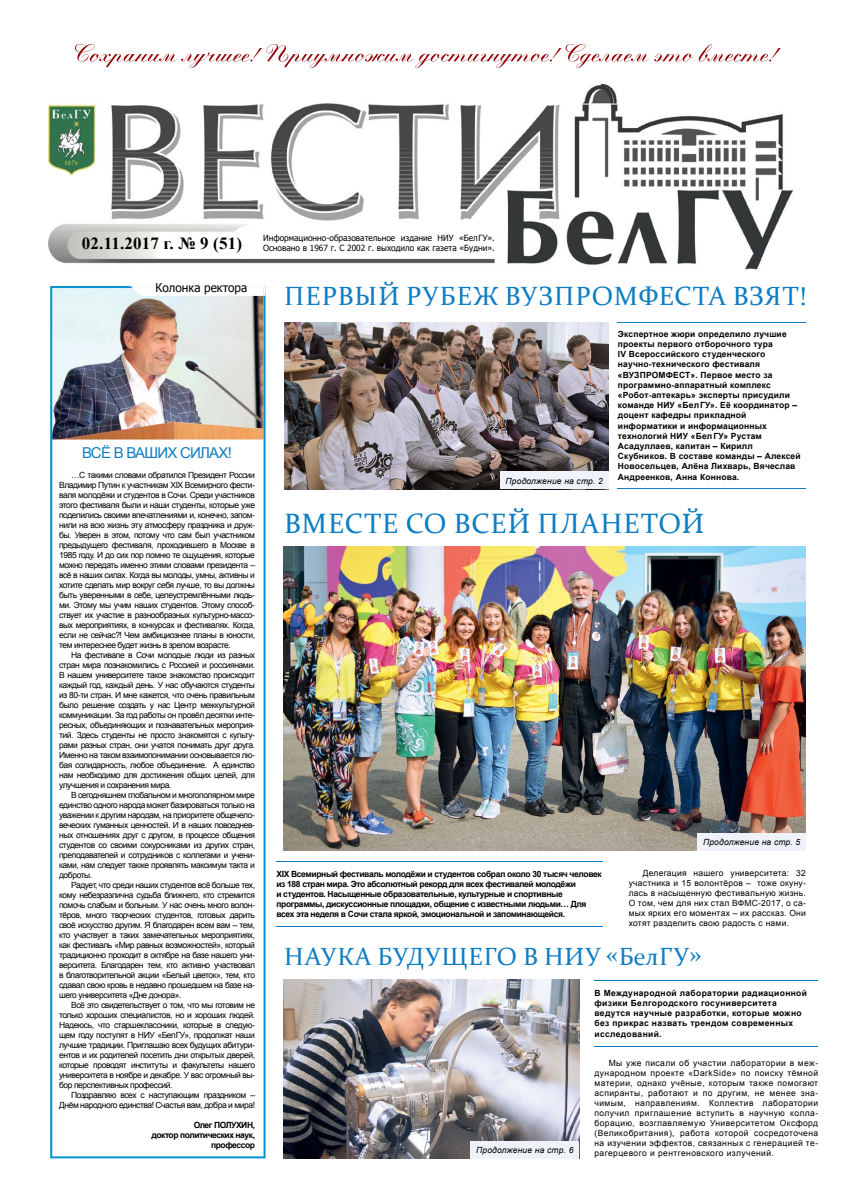
<style>
.page{position:relative;width:842px;height:1191px;background:#fff}
.page>*{position:absolute;margin:0;border:0;box-sizing:border-box;transform-origin:0 0}
.t1{font:28px "Constantia";letter-spacing:.035em;color:#0f7dc2}
.t2{font:26.4px "Constantia";letter-spacing:.04em;color:#0f7dc2}
.t3{font:24.9px "Constantia";letter-spacing:.035em;color:#0f7dc2}
.t4{font:700 17px "Times New Roman";letter-spacing:.01em;color:#000}
.t5{font:15px "Arial";letter-spacing:-.05em;color:#0f7dc2}
.t6{font:12px "Tahoma";color:#000}
.t7{font:8.5px/10px "Arial";letter-spacing:-.05em;color:#000;text-align:justify}
.t8{font:700 8.5px/10.2px "Arial";letter-spacing:.02em;color:#000}
.t9{font:700 8.5px/10.2px "Arial";letter-spacing:-.04em;color:#000}
.t10{font:700 8.5px/10.2px "Arial";letter-spacing:.04em;color:#000}
.t11{font:8.5px/10.8px "Tahoma";color:#000}
.t12{font:italic 8.5px "Arial";letter-spacing:.02em;color:#000}
.t13{font:700 8.5px/10px "Arial";letter-spacing:-.05em;color:#000;text-align:right}
.s1{font-size:9px}
</style>
<div class="page">
<svg style="left:50px;top:286px;width:216px;height:872px"></svg>
<svg style="left:75px;top:44px;width:706px;height:24px"></svg>
<img style="left:49px;top:85px;width:744px;height:185px">
<svg style="left:123px;top:286px;width:143px;height:10px"></svg>
<hr style="left:594px;top:980px;width:224px;height:1px;background:#0f7dc2">
<hr style="left:594px;top:1045px;width:224px;height:1px;background:#0f7dc2">
<hr style="left:276px;top:860px;width:326px;height:1px;background:#0f7dc2">
<hr style="left:276px;top:925px;width:326px;height:1px;background:#0f7dc2">
<hr style="left:618px;top:322px;width:188px;height:1px;background:#0f7dc2">
<hr style="left:618px;top:488px;width:188px;height:1px;background:#0f7dc2">
<img style="left:283px;top:980px;width:296px;height:178px">
<img style="left:283px;top:546px;width:523px;height:304px">
<img style="left:284px;top:323px;width:325px;height:166px">
<div style="left:470px;top:1140px;width:109px;height:18px;background:#f0f2fa"></div>
<div style="left:697px;top:833px;width:109px;height:17px;background:#f0f2fa"></div>
<div style="left:500px;top:471px;width:109px;height:18px;background:#f0f2fa"></div>
<h3 class="t4" style="left:82px;top:232px;width:162px">02.11.2017 г. № 9 (51)</h3>
<p class="t11" style="left:263px;top:232px;width:233px">Информационно-образовательное издание НИУ «Бел ГУ».<br>Основано в 1967 г. С 2002 г. выходило как газета «Будни»<span class="s1">.</span></p>
<h3 class="t6" style="left:155px;top:279px;width:93px">Колонка ректора</h3>
<h2 class="t2" style="left:284px;top:278px;width:523px">ПЕРВЫЙ РУБЕЖ ВУЗПРОМФЕСТА ВЗЯТ!</h2>
<h3 class="t5" style="left:82px;top:443px;width:151px">ВСЁ В ВАШИХ СИЛАХ!</h3>
<p class="t7" style="left:59px;top:470px;width:197px;text-indent:12px">…С такими словами обратился Президент России Владимир Путин к участникам XIX Всемирного фести&shy;валя молодёжи и студентов в Сочи. Среди участников этого фестиваля были и наши студенты, которые уже поделились своими впечатлениями и, конечно, запом&shy;нили на всю жизнь эту атмосферу праздника и друж&shy;бы. Уверен в этом, потому что сам был участником предыдущего фестиваля, проходившего в Москве в 1985 году. И до сих пор помню те ощущения, которые можно передать именно этими словами президента – всё в наших силах. Когда вы молоды, умны, активны и хотите сделать мир вокруг себя лучше, то вы должны быть уверенными в себе, целеустремлёнными людь&shy;ми. Этому мы учим наших студентов. Этому способ&shy;ствует их участие в разнообразных культурно-массо&shy;вых мероприятиях, в конкурсах и фестивалях. Когда, если не сейчас?! Чем амбициознее планы в юности, тем интереснее будет жизнь в зрелом возрасте.</p>
<p class="t7" style="left:59px;top:650px;width:197px;text-indent:12px">На фестивале в Сочи молодые люди из разных стран мира познакомились с Россией и россиянами.<br>В нашем университете такое знакомство происходит каждый год, каждый день. У нас обучаются студенты из 80-ти стран. И мне кажется, что очень правильным было решение создать у нас Центр межкультурной коммуникации. За год работы он провёл десятки инте&shy;ресных, объединяющих и познавательных мероприя&shy;тий. Здесь студенты не просто знакомятся с культу&shy;рами разных стран, они учатся понимать друг друга.<br>Именно на таком взаимопонимании основывается лю&shy;бая солидарность, любое объединение. А единство нам необходимо для достижения общих целей, для улучшения и сохранения мира.</p>
<p class="t7" style="left:59px;top:790px;width:197px;text-indent:12px">В сегодняшнем глобальном и многополярном мире единство одного народа может базироваться только на уважении к другим народам, на приоритете общечело&shy;веческих гуманных ценностей. И в наших повседнев&shy;ных отношениях друг с другом, в процессе общения студентов со своими сокурсниками из других стран, преподавателей и сотрудников с коллегами и учени&shy;ками, нам следует также проявлять максимум такта и доброты.</p>
<p class="t7" style="left:59px;top:880px;width:197px;text-indent:12px">Радует, что среди наших студентов всё больше тех, кому небезразлична судьба ближнего, кто стремится помочь слабым и больным. У нас очень много волон&shy;тёров, много творческих студентов, готовых дарить своё искусство другим. Я благодарен всем вам – тем, кто участвует в таких замечательных мероприятиях, как фестиваль «Мир равных возможностей», который традиционно проходит в октябре на базе нашего уни&shy;верситета. Благодарен тем, кто активно участвовал в благотворительной акции «Белый цветок», тем, кто сдавал свою кровь в недавно прошедшем на базе на&shy;шего университета «Дне донора».</p>
<p class="t7" style="left:59px;top:1000px;width:197px;text-indent:12px">Всё это свидетельствует о том, что мы готовим не только хороших специалистов, но и хороших людей.<br>Надеюсь, что старшеклассники, которые в следую&shy;щем году поступят в НИУ «Бел ГУ», продолжат наши лучшие традиции. Приглашаю всех будущих абитури&shy;ентов и их родителей посетить дни открытых дверей, которые проводят институты и факультеты нашего университета в ноябре и декабре. У вас огромный вы&shy;бор перспективных профессий.</p>
<p class="t7" style="left:59px;top:1090px;width:197px;text-align:right">Поздравляю всех с наступающим праздником –<br>Днём народного единства! Счастья вам, добра и мира!</p>
<p class="t13" style="left:151px;top:1120px;width:105px">Олег ПОЛУХИН,<br>доктор политических наук, профессор</p>
<p class="t12" style="left:506px;top:475px;width:99px">Продолжение на стр. 2</p>
<p class="t8" style="left:618px;top:329px;width:184px">Экспертное жюри определило лучшие проекты первого отборочного тура<br>IV Всероссийского студенческого научно-технического фестиваля «ВУЗПРОМФЕСТ». Первое место за программно-аппаратный комплекс «Робот-аптекарь» эксперты присудили команде НИУ «Бел ГУ». Её координатор – доцент кафедры прикладной информатики и информационных технологий НИУ «Бел ГУ» Рустам Асадуллаев, капитан – Кирилл Скубников. В составе команды – Алексей Новосельцев, Алёна Лихварь, Вячеслав Андреенков, Анна Коннова.</p>
<h1 class="t1" style="left:284px;top:504px;width:422px">ВМЕСТЕ СО ВСЕЙ ПЛАНЕТОЙ</h1>
<p class="t9" style="left:276px;top:869px;width:327px">XIX Всемирный фестиваль молодёжи и студентов собрал около 30 тысяч человек из 188 стран мира. Это абсолютный рекорд для всех фестивалей молодёжи<br>и студентов. Насыщенные образовательные, культурные и спортивные программы, дискуссионные площадки, общение с известными людьми… Для всех эта неделя в Сочи стала яркой, эмоциональной и запоминающейся.</p>
<p class="t12" style="left:703px;top:836px;width:99px">Продолжение на стр. 5</p>
<p class="t7" style="left:629px;top:868px;width:179px;text-indent:14px">Делегация нашего университета: 32 участника и 15 волонтёров – тоже окуну&shy;лась в насыщенную фестивальную жизнь.<br>О том, чем для них стал ВФМС-2017, о са&shy;мых ярких его моментах – их рассказ. Они хотят разделить свою радость с нами.</p>
<h3 class="t3" style="left:284px;top:939px;width:419px">НАУКА БУДУЩЕГО В НИУ «БелГУ»</h3>
<p class="t12" style="left:476px;top:1144px;width:99px">Продолжение на стр. 6</p>
<p class="t10" style="left:594px;top:988px;width:214px">В Международной лаборатории радиационной физики Белгородского госуниверситета ведутся научные разработки, которые можно без прикрас назвать трендом современных исследований.</p>
<p class="t7" style="left:594px;top:1058px;width:225px;text-indent:14px">Мы уже писали об участии лаборатории в меж&shy;дународном проекте «DarkSide» по поиску тёмной материи, однако учёные, которым также помогают аспиранты, работают и по другим, не менее зна&shy;чимым, направлениям. Коллектив лаборатории получил приглашение вступить в научную колла&shy;борацию, возглавляемую Университетом Оксфорд (Великобритания), работа которой сосредоточена на изучении эффектов, связанных с генерацией те&shy;рагерцевого и рентгеновского излучений.</p>
</div>
